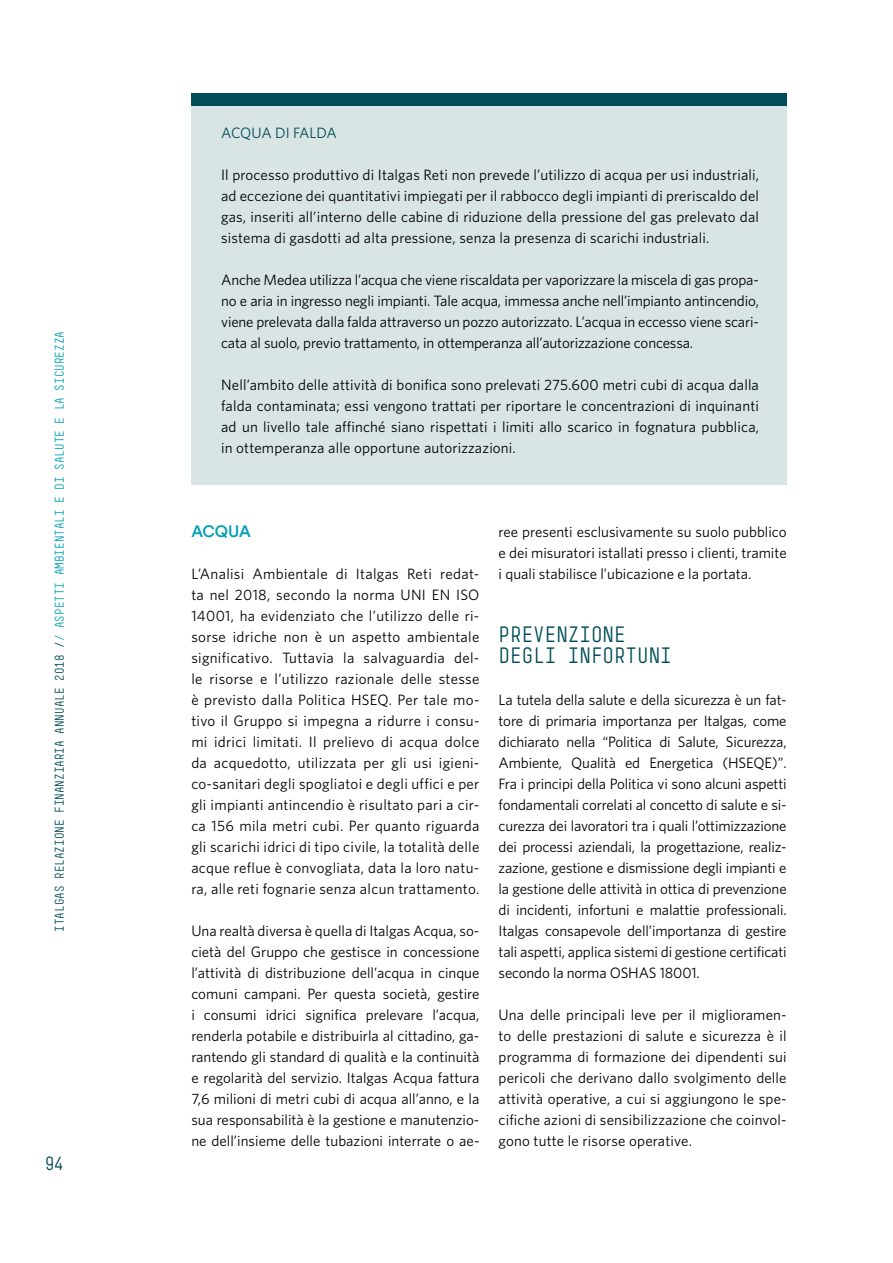
<style>
.page{position:relative;width:893px;height:1263px;background:#fff}
.page>*{position:absolute;margin:0;border:0;box-sizing:border-box;transform-origin:0 0}
.t1{font:21px/21px "Simple";color:#004c57}
.t2{font:18px "Simple Titling";color:#004c57}
.t3{font:500 16.5px "Circular";letter-spacing:-.02em;color:#00a0b4}
.t4{font:15px/21px "Whitney";color:#000;text-align:justify}
.t5{font:15px "Whitney";letter-spacing:-.015em;color:#004c57}
.t6{font:12px "Simple Titling";color:#004c57}
.s1{color:#00a0b4}
</style>
<div class="page">
<div style="left:191px;top:94px;width:596px;height:391px;background:#d9e4e5"></div>
<div style="left:191px;top:94px;width:596px;height:12px;background:#004c57"></div>
<p class="t6" style="left:52px;top:932px;width:602px;rotate:-90deg">ITALGAS RELAZIONE FINANZIARIA ANNUALE 2018 /<span class="s1">/ ASPETTI AMBIENTALI E DI SALUTE E LA SICUREZZA</span></p>
<p class="t2" style="left:45px;top:1153px;width:20px">94</p>
<p class="t5" style="left:221px;top:124px;width:117px">ACQUA DI FALDA</p>
<p class="t4" style="left:221px;top:164px;width:539px">Il processo produttivo di Italgas Reti non prevede l’utilizzo di acqua per usi industriali, ad eccezione dei quantitativi impiegati per il rabbocco degli impianti di preriscaldo del gas, inseriti all’interno delle cabine di riduzione della pressione del gas prelevato dal sistema di gasdotti ad alta pressione, senza la presenza di scarichi industriali.</p>
<p class="t4" style="left:221px;top:269px;width:539px">Anche Medea utilizza l’acqua che viene riscaldata per vaporizzare la miscela di gas propa&shy;no e aria in ingresso negli impianti. Tale acqua, immessa anche nell’impianto antincendio, viene prelevata dalla falda attraverso un pozzo autorizzato. L’acqua in eccesso viene scari&shy;cata al suolo, previo trattamento, in ottemperanza all’autorizzazione concessa.</p>
<p class="t4" style="left:221px;top:374px;width:539px">Nell’ambito delle attività di bonifica sono prelevati 275.600 metri cubi di acqua dalla falda contaminata; essi vengono trattati per riportare le concentrazioni di inquinanti ad un livello tale affinché siano rispettati i limiti allo scarico in fognatura pubblica, in ottemperanza alle opportune autorizzazioni.</p>
<p class="t3" style="left:191px;top:521px;width:61px">ACQUA</p>
<p class="t4" style="left:191px;top:563px;width:290px">L’Analisi Ambientale di Italgas Reti redat&shy;ta nel 2018, secondo la norma UNI EN ISO 14001, ha evidenziato che l’utilizzo delle ri&shy;sorse idriche non è un aspetto ambientale significativo. Tuttavia la salvaguardia del&shy;le risorse e l’utilizzo razionale delle stesse è previsto dalla Politica HSEQ. Per tale mo&shy;tivo il Gruppo si impegna a ridurre i consu&shy;mi idrici limitati. Il prelievo di acqua dolce da acquedotto, utilizzata per gli usi igieni&shy;co-sanitari degli spogliatoi e degli uffici e per gli impianti antincendio è risultato pari a cir&shy;ca 156 mila metri cubi. Per quanto riguarda gli scarichi idrici di tipo civile, la totalità delle acque reflue è convogliata, data la loro natu&shy;ra, alle reti fognarie senza alcun trattamento.</p>
<p class="t4" style="left:191px;top:920px;width:290px">Una realtà diversa è quella di Italgas Acqua, so&shy;cietà del Gruppo che gestisce in concessione l’attività di distribuzione dell’acqua in cinque comuni campani. Per questa società, gestire i consumi idrici significa prelevare l’acqua, renderla potabile e distribuirla al cittadino, ga&shy;rantendo gli standard di qualità e la continuità e regolarità del servizio. Italgas Acqua fattura 7,6 milioni di metri cubi di acqua all’anno, e la sua responsabilità è la gestione e manutenzio&shy;ne dell’insieme delle tubazioni interrate o ae-</p>
<p class="t4" style="left:499px;top:521px;width:290px">ree presenti esclusivamente su suolo pubblico e dei misuratori istallati presso i clienti, tramite i quali stabilisce l’ubicazione e la portata.</p>
<h1 class="t1" style="left:499px;top:624px;width:175px">PREVENZIONE<br>DEGLI INFORTUNI</h1>
<p class="t4" style="left:499px;top:689px;width:290px">La tutela della salute e della sicurezza è un fat&shy;tore di primaria importanza per Italgas, come dichiarato nella “Politica di Salute, Sicurezza, Ambiente, Qualità ed Energetica (HSEQE)”.<br>Fra i principi della Politica vi sono alcuni aspetti fondamentali correlati al concetto di salute e si&shy;curezza dei lavoratori tra i quali l’ottimizzazione dei processi aziendali, la progettazione, realiz&shy;zazione, gestione e dismissione degli impianti e la gestione delle attività in ottica di prevenzione di incidenti, infortuni e malattie professionali.<br>Italgas consapevole dell’importanza di gestire tali aspetti, applica sistemi di gestione certificati secondo la norma OSHAS 18001.</p>
<p class="t4" style="left:499px;top:1004px;width:290px">Una delle principali leve per il miglioramen&shy;to delle prestazioni di salute e sicurezza è il programma di formazione dei dipendenti sui pericoli che derivano dallo svolgimento delle attività operative, a cui si aggiungono le spe&shy;cifiche azioni di sensibilizzazione che coinvol&shy;gono tutte le risorse operative.</p>
</div>
